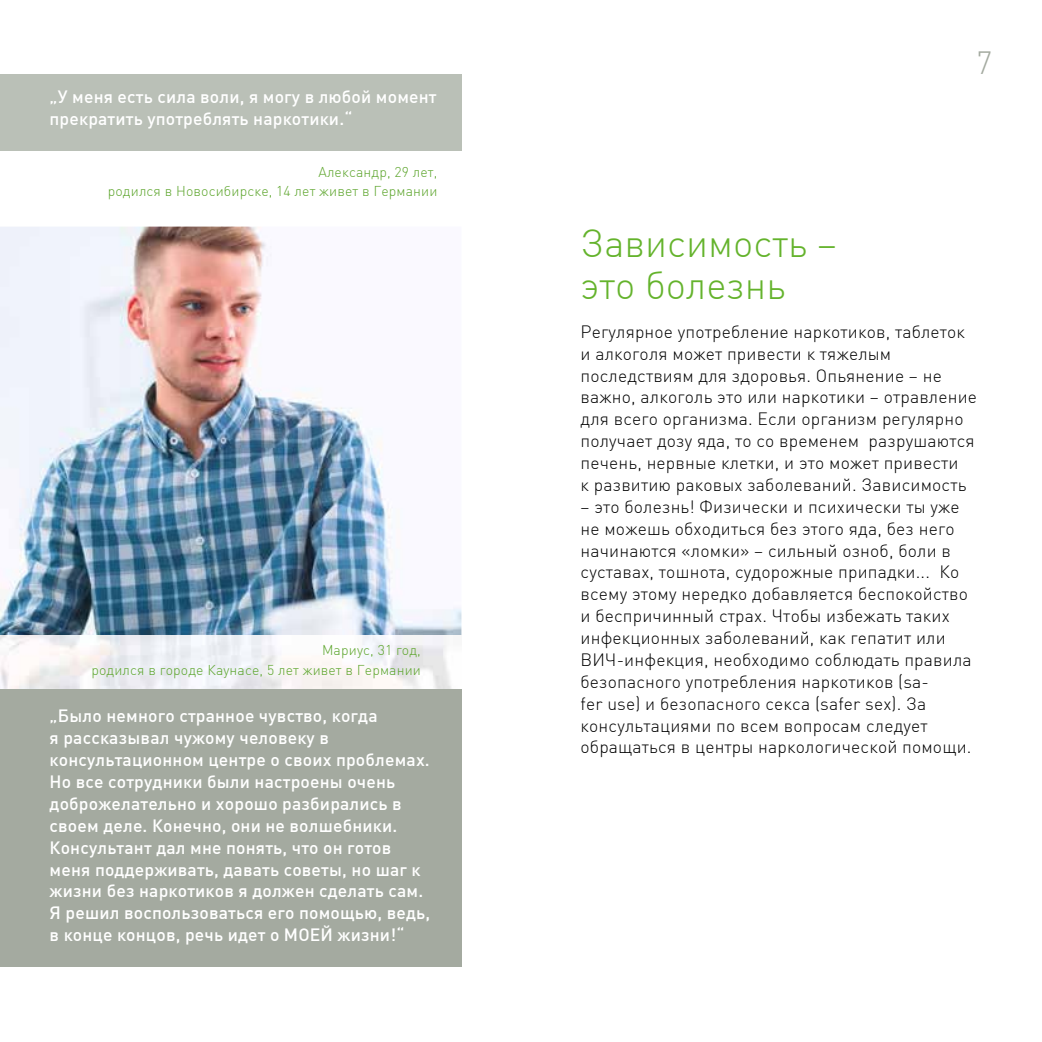
<style>
.page{position:relative;width:1042px;height:1042px;background:#fff}
.page>*{position:absolute;margin:0;border:0;box-sizing:border-box;transform-origin:0 0}
.t1{font:300 38.5px/42px "DIN Offc Pro";color:#64b32c}
.t2{font:300 31.5px "DIN Offc Pro";color:#a4aaa0}
.t3{font:300 17.5px/21.9px "DIN Offc Pro";letter-spacing:.01em;color:#000}
.t4{font:500 17.5px/21.9px "DIN Offc Pro";letter-spacing:.01em;color:#fff}
.t5{font:300 14px/19.2px "DIN Offc Pro";letter-spacing:.01em;color:#5ba42a;text-align:right}
</style>
<div class="page">
<img style="left:0;top:227px;width:461px;height:408px">
<div style="left:0;top:689px;width:461px;height:278px;background:#a4aaa0"></div>
<div style="left:0;top:74px;width:461px;height:77px;background:#bac0b7"></div>
<p class="t4" style="left:50px;top:84px;width:388px">„У меня есть сила воли, я могу в любой момент прекратить употреблять наркотики.“</p>
<p class="t5" style="left:108px;top:161px;width:331px">Александр, 29 лет,<br>родился в Новосибирске, 14 лет живет в Германии</p>
<p class="t5" style="left:91px;top:639px;width:331px">Мариус, 31 год,<br>родился в городе Каунасе, 5 лет живет в Германии</p>
<p class="t4" style="left:50px;top:703px;width:382px">„Было немного странное чувство, когда<br>я рассказывал чужому человеку в консультационном центре о своих проблемах.<br>Но все сотрудники были настроены очень доброжелательно и хорошо разбирались в своем деле. Конечно, они не волшебники.<br>Консультант дал мне понять, что он готов меня поддерживать, давать советы, но шаг к жизни без наркотиков я должен сделать сам.<br>Я решил воспользоваться его помощью, ведь, в конце концов, речь идет о МОЕЙ жизни!“</p>
<h1 class="t1" style="left:580px;top:219px;width:258px">Зависимость – это болезнь</h1>
<h2 class="t2" style="left:976px;top:38px;width:18px">7</h2>
<p class="t3" style="left:580px;top:319px;width:398px">Регулярное употребление наркотиков, таблеток и алкоголя может привести к тяжелым последствиям для здоровья. Опьянение – не важно, алкоголь это или наркотики – отравление для всего организма. Если организм регулярно получает дозу яда, то со временем разрушаются печень, нервные клетки, и это может привести<br>к развитию раковых заболеваний. Зависимость</p>
<p class="t3" style="left:580px;top:494px;width:393px">– это болезнь! Физически и психически ты уже не можешь обходиться без этого яда, без него начинаются «ломки» – сильный озноб, боли в суставах, тошнота, судорожные припадки... Ко всему этому нередко добавляется беспокойство и беспричинный страх. Чтобы избежать таких инфекционных заболеваний, как гепатит или ВИЧ-инфекция, необходимо соблюдать правила безопасного употребления наркотиков (sa-<br>fer use) и безопасного секса (safer sex). За консультациями по всем вопросам следует обращаться в центры наркологической помощи.</p>
</div>
